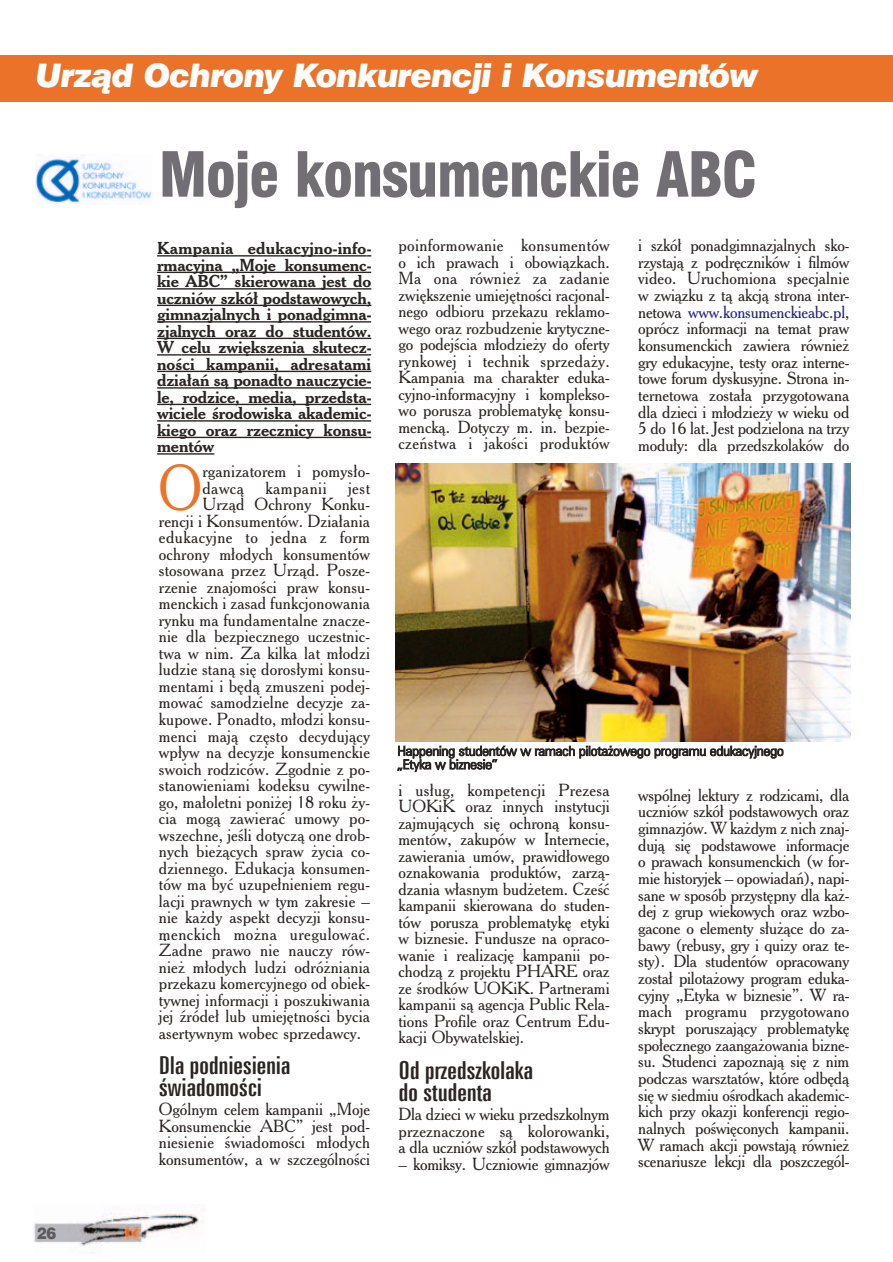
<style>
.page{position:relative;width:893px;height:1262px;background:#fff}
.page>*{position:absolute;margin:0;border:0;box-sizing:border-box;transform-origin:0 0}
.t1{font:57px "Swis 721 Blk Cn PL";letter-spacing:-.025em;color:#716f73}
.t2{font:55.35px "Cheltenhm PL";color:#eb7229;scale:.85 1}
.t3{font:italic 30px "Swis 721 Blk PL";letter-spacing:-.03em;color:#fff}
.t4{font:22.5px/22.5px "Zurich X Cn PL";letter-spacing:-.015em;color:#2a2524;scale:1.2 1}
.t5{font:15px/16.6px "Cheltenhm PL";letter-spacing:.01em;color:#2a2524;text-align:justify}
.t6{font:700 15px/16.5px "Cheltenhm PL";letter-spacing:-.015em;color:#2a2524;text-align:justify}
.t7{font:15px "Cheltenhm PL";letter-spacing:.035em;color:#2a2524}
.t8{font:15px "Cheltenhm PL";letter-spacing:-.01em;color:#2a2524}
.t9{font:15px "Swis 721 Blk PL";color:#5e5b5e;scale:.92 1}
.t10{font:12px/13.5px "Zurich Lt Cn PL";letter-spacing:-.02em;color:#2a2524;scale:1.2 1}
.s1{color:#25277d}
</style>
<div class="page">
<img style="left:34px;top:1208px;width:171px;height:45px">
<div style="left:0;top:55px;width:892px;height:47px;background:#eb7229"></div>
<hr style="left:157px;top:255px;width:176px;height:1px;background:#2a2524">
<svg style="left:333px;top:255px;width:38px;height:1px"></svg>
<hr style="left:157px;top:272px;width:210px;height:1px;background:#2a2524">
<hr style="left:157px;top:288px;width:214px;height:1px;background:#2a2524">
<hr style="left:157px;top:305px;width:214px;height:1px;background:#2a2524">
<hr style="left:157px;top:321px;width:114px;height:1px;background:#2a2524">
<hr style="left:278px;top:321px;width:89px;height:1px;background:#2a2524">
<hr style="left:157px;top:338px;width:214px;height:1px;background:#2a2524">
<svg style="left:157px;top:354px;width:24px;height:1px"></svg>
<hr style="left:181px;top:354px;width:186px;height:1px;background:#2a2524">
<hr style="left:157px;top:371px;width:214px;height:1px;background:#2a2524">
<hr style="left:157px;top:387px;width:210px;height:1px;background:#2a2524">
<hr style="left:157px;top:404px;width:210px;height:1px;background:#2a2524">
<hr style="left:157px;top:420px;width:210px;height:1px;background:#2a2524">
<hr style="left:157px;top:437px;width:210px;height:1px;background:#2a2524">
<hr style="left:157px;top:453px;width:57px;height:1px;background:#2a2524">
<img style="left:395px;top:463px;width:455px;height:278px">
<img style="left:35px;top:154px;width:116px;height:51px">
<h3 class="t3" style="left:36px;top:63px;width:724px">Urząd Ochrony Konkurencji i Konsumentów</h3>
<h1 class="t1" style="left:159px;top:151px;width:600px">Moje konsumenckie ABC</h1>
<p class="t6" style="left:157px;top:241px;width:216px">Kampania edukacyjno-info&shy;rmacyjna „Moje konsumenc&shy;kie ABC” skierowana jest do uczniów szkół podstawowych, gimnazjalnych i ponadgimna&shy;zjalnych oraz do studentów.<br>W celu zwiększenia skutecz&shy;ności kampanii, adresatami działań są ponadto nauczycie&shy;le, rodzice, media, przedsta&shy;wiciele środowiska akademic&shy;kiego oraz rzecznicy konsu&shy;mentów</p>
<p class="t5" style="left:398px;top:238px;width:213px">poinformowanie konsumentów o ich prawach i obowiązkach.<br>Ma ona również za zadanie zwiększenie umiejętności racjonal&shy;nego odbioru przekazu reklamo&shy;wego oraz rozbudzenie krytyczne&shy;go podejścia młodzieży do oferty rynkowej i technik sprzedaży.<br>Kampania ma charakter eduka&shy;cyjno-informacyjny i komplekso&shy;wo porusza problematykę konsu&shy;mencką. Dotyczy m. in. bezpie&shy;czeństwa i jakości produktów</p>
<p class="t5" style="left:638px;top:238px;width:213px">i szkół ponadgimnazjalnych sko&shy;rzystają z podręczników i filmów video. Uruchomiona specjalnie w związku z tą akcją strona inter&shy;netowa <span class="s1">www.konsumenckieabc.pl</span>, oprócz informacji na temat praw konsumenckich zawiera również gry edukacyjne, testy oraz interne&shy;towe forum dyskusyjne. Strona in&shy;ternetowa została przygotowana dla dzieci i młodzieży w wieku od 5 do 16 lat. Jest podzielona na trzy moduły: dla przedszkolaków do</p>
<p class="t9" style="left:37px;top:1227px;width:23px">26</p>
<h2 class="t2" style="left:159px;top:464px;width:52px">O</h2>
<p class="t5" style="left:202px;top:464px;width:169px">rganizatorem i pomysło&shy;dawcą</p>
<p class="t7" style="left:265px;top:481px;width:63px">kampanii</p>
<p class="t5" style="left:348px;top:480px;width:23px">jest</p>
<p class="t5" style="left:202px;top:497px;width:169px">Urząd Ochrony Konku-</p>
<p class="t5" style="left:159px;top:513px;width:213px">rencji i Konsumentów. Działania</p>
<p class="t7" style="left:159px;top:531px;width:213px">edukacyjne to jedna z form</p>
<p class="t5" style="left:159px;top:546px;width:213px">ochrony młodych konsumentów</p>
<p class="t5" style="left:159px;top:563px;width:213px">stosowana przez Urząd. Posze-</p>
<p class="t5" style="left:159px;top:579px;width:213px">rzenie znajomości praw konsu-</p>
<p class="t5" style="left:159px;top:596px;width:213px">menckich i zasad funkcjonowania</p>
<p class="t5" style="left:159px;top:612px;width:213px">rynku ma fundamentalne znacze-</p>
<p class="t5" style="left:159px;top:629px;width:213px">nie dla bezpiecznego uczestnic-</p>
<p class="t5" style="left:159px;top:645px;width:213px">twa w nim. Za kilka lat młodzi</p>
<p class="t5" style="left:159px;top:662px;width:213px">ludzie staną się dorosłymi konsu-</p>
<p class="t5" style="left:159px;top:678px;width:213px">mentami i będą zmuszeni podej-</p>
<p class="t5" style="left:159px;top:695px;width:212px">mować samodzielne decyzje za-</p>
<p class="t5" style="left:159px;top:711px;width:213px">kupowe. Ponadto, młodzi konsu-</p>
<p class="t5" style="left:159px;top:728px;width:213px">menci mają często decydujący</p>
<p class="t5" style="left:159px;top:744px;width:213px">wpływ na decyzje konsumenckie</p>
<p class="t5" style="left:159px;top:761px;width:212px">swoich rodziców. Zgodnie z po-</p>
<p class="t5" style="left:159px;top:777px;width:213px">stanowieniami kodeksu cywilne-</p>
<p class="t5" style="left:159px;top:794px;width:212px">go, małoletni poniżej 18 roku ży-</p>
<p class="t5" style="left:159px;top:810px;width:213px">cia mogą zawierać umowy po-</p>
<p class="t5" style="left:159px;top:827px;width:213px">wszechne, jeśli dotyczą one drob-</p>
<p class="t5" style="left:159px;top:843px;width:212px">nych bieżących spraw życia co-</p>
<p class="t5" style="left:159px;top:860px;width:213px">dziennego. Edukacja konsumen-</p>
<p class="t5" style="left:159px;top:876px;width:213px">tów ma być uzupełnieniem regu-</p>
<p class="t5" style="left:159px;top:893px;width:213px">lacji prawnych w tym zakresie –</p>
<p class="t5" style="left:159px;top:909px;width:213px">nie każdy aspekt decyzji konsu-</p>
<p class="t7" style="left:159px;top:927px;width:213px">menckich można uregulować.</p>
<p class="t5" style="left:159px;top:942px;width:212px">Żadne prawo nie nauczy rów-</p>
<p class="t5" style="left:159px;top:959px;width:213px">nież młodych ludzi odróżniania</p>
<p class="t5" style="left:159px;top:975px;width:213px">przekazu komercyjnego od obiek-</p>
<p class="t5" style="left:159px;top:992px;width:213px">tywnej informacji i poszukiwania</p>
<p class="t5" style="left:159px;top:1008px;width:213px">jej źródeł lub umiejętności bycia</p>
<p class="t5" style="left:159px;top:1025px;width:204px">asertywnym wobec sprzedawcy.</p>
<h3 class="t4" style="left:159px;top:1055px;width:111px">Dla podniesienia świadomości</h3>
<p class="t5" style="left:159px;top:1101px;width:213px">Ogólnym celem kampanii „Moje Konsumenckie ABC” jest pod&shy;niesienie świadomości młodych konsumentów, a w szczególności</p>
<p class="t10" style="left:397px;top:745px;width:323px">Happening studentów w ramach pilotażowego programu edukacyjnego „Etyka w biznesie”</p>
<p class="t5" style="left:398px;top:782px;width:213px">i usług, kompetencji Prezesa UOKiK oraz innych instytucji zajmujących się ochroną konsu&shy;mentów, zakupów w Internecie, zawierania umów, prawidłowego oznakowania produktów, zarzą&shy;dzania własnym budżetem. Cześć kampanii skierowana do studen&shy;tów porusza problematykę etyki w biznesie. Fundusze na opraco&shy;wanie i realizację kampanii po&shy;chodzą z projektu PHARE oraz ze środków UOKiK. Partnerami kampanii są agencja Public Rela&shy;tions Profile oraz Centrum Edu&shy;kacji Obywatelskiej.</p>
<h3 class="t4" style="left:398px;top:1060px;width:114px">Od przedszkolaka do studenta</h3>
<p class="t5" style="left:398px;top:1106px;width:213px">Dla dzieci w wieku przedszkolnym przeznaczone są kolorowanki, a dla uczniów szkół podstawowych</p>
<p class="t8" style="left:398px;top:1157px;width:213px">– komiksy. Uczniowie gimnazjów</p>
<p class="t5" style="left:638px;top:787px;width:213px">wspólnej lektury z rodzicami, dla uczniów szkół podstawowych oraz gimnazjów. W każdym z nich znaj&shy;dują się podstawowe informacje o prawach konsumenckich (w for&shy;mie historyjek – opowiadań), napi&shy;sane w sposób przystępny dla każ&shy;dej z grup wiekowych oraz wzbo&shy;gacone o elementy służące do za&shy;bawy (rebusy, gry i quizy oraz te&shy;sty). Dla studentów opracowany został pilotażowy program eduka&shy;cyjny „Etyka w biznesie”. W ra&shy;mach programu przygotowano skrypt poruszający problematykę społecznego zaangażowania bizne&shy;su. Studenci zapoznają się z nim podczas warsztatów, które odbędą się w siedmiu ośrodkach akademic&shy;kich przy okazji konferencji regio&shy;nalnych poświęconych kampanii.<br>W ramach akcji powstają również scenariusze lekcji dla poszczegól-</p>
</div>
